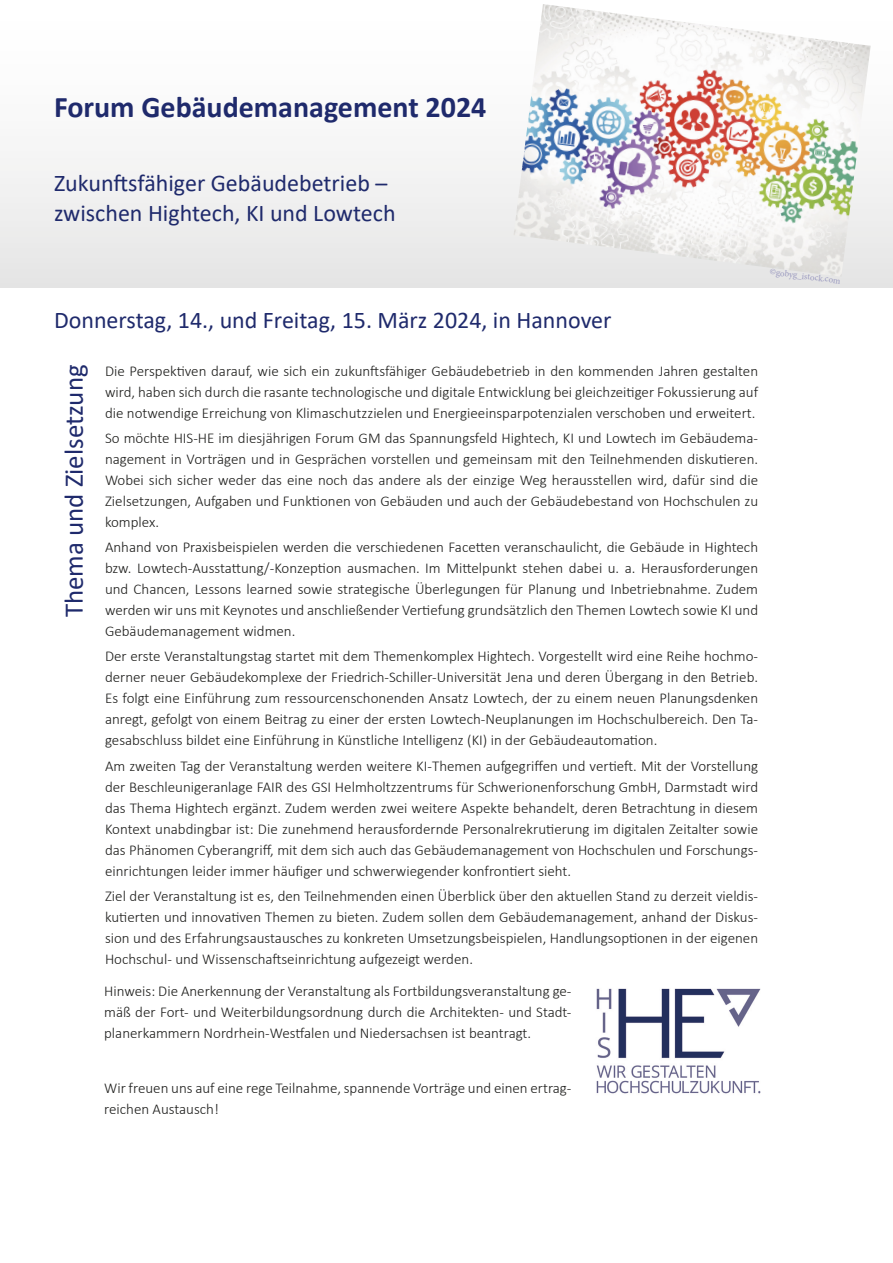
<style>
.page{position:relative;width:893px;height:1263px;background:#fff}
.page>*{position:absolute;margin:0;border:0;box-sizing:border-box;transform-origin:0 0}
.Ü1{font:700 30px "Calibri";color:#1f2a6c}
.Ü1_Inhalt{font:27px "Calibri";color:#1f2a6c}
.Ü1_Inhalt-2{font:24px "Calibri";color:#1f2a6c}
.Fließtext{font:300 15px/21px "Calibri";color:#1d1d1b;text-align:justify}
.t1{font:9px "Minion Pro";color:#9b9ac0}
</style>
<div class="page">
<div style="left:0;top:0;width:893px;height:287px;background:linear-gradient(to bottom,#fff,#e7e7e7)"></div>
<img style="left:596px;top:988px;width:165px;height:106px">
<img style="left:513px;top:4px;width:358px;height:273px">
<p class="Ü1" style="left:54px;top:86px;width:434px">Forum Gebäudemanagement 2024</p>
<p class="Ü1_Inhalt-2" style="left:54px;top:167px;width:335px">Zukunftsfähiger Gebäudebetrieb –</p>
<p class="Ü1_Inhalt-2" style="left:54px;top:197px;width:343px">zwischen Hightech, KI und Lowtech</p>
<p class="Ü1_Inhalt-2" style="left:54px;top:304px;width:559px">Donnerstag, 14., und Freitag, 15. März 2024, in Hannover</p>
<p class="t1" style="left:771px;top:266px;width:73px;rotate:7deg">©gobyg_istock.com</p>
<p class="Ü1_Inhalt" style="left:55px;top:617px;width:255px;rotate:-90deg">Thema und Zielsetzung</p>
<p class="Fließtext" style="left:105px;top:360px;width:655px">Die Perspektiven darauf, wie sich ein zukunftsfähiger Gebäudebetrieb in den kommenden Jahren gestalten wird, haben sich durch die rasante technologische und digitale Entwicklung bei gleichzeitiger Fokussierung auf die notwendige Erreichung von Klimaschutzzielen und Energieeinsparpotenzialen verschoben und erweitert.</p>
<p class="Fließtext" style="left:105px;top:427px;width:655px">So möchte HIS-HE im diesjährigen Forum GM das Spannungsfeld Hightech, KI und Lowtech im Gebäudema&shy;nagement in Vorträgen und in Gesprächen vorstellen und gemeinsam mit den Teilnehmenden diskutieren.<br>Wobei sich sicher weder das eine noch das andere als der einzige Weg herausstellen wird, dafür sind die Zielsetzungen, Aufgaben und Funktionen von Gebäuden und auch der Gebäudebestand von Hochschulen zu komplex.</p>
<p class="Fließtext" style="left:105px;top:537px;width:655px">Anhand von Praxisbeispielen werden die verschiedenen Facetten veranschaulicht, die Gebäude in Hightech bzw. Lowtech-Ausstattung/-Konzeption ausmachen. Im Mittelpunkt stehen dabei u. a. Herausforderungen und Chancen, Lessons learned sowie strategische Überlegungen für Planung und Inbetriebnahme. Zudem werden wir uns mit Keynotes und anschließender Vertiefung grundsätzlich den Themen Lowtech sowie KI und Gebäudemanagement widmen.</p>
<p class="Fließtext" style="left:105px;top:646px;width:655px">Der erste Veranstaltungstag startet mit dem Themenkomplex Hightech. Vorgestellt wird eine Reihe hochmo&shy;derner neuer Gebäudekomplexe der Friedrich-Schiller-Universität Jena und deren Übergang in den Betrieb.<br>Es folgt eine Einführung zum ressourcenschonenden Ansatz Lowtech, der zu einem neuen Planungsdenken anregt, gefolgt von einem Beitrag zu einer der ersten Lowtech-Neuplanungen im Hochschulbereich. Den Ta&shy;gesabschluss bildet eine Einführung in Künstliche Intelligenz (KI) in der Gebäudeautomation.</p>
<p class="Fließtext" style="left:105px;top:755px;width:655px">Am zweiten Tag der Veranstaltung werden weitere KI-Themen aufgegriffen und vertieft. Mit der Vorstellung der Beschleunigeranlage FAIR des GSI Helmholtzzentrums für Schwerionenforschung GmbH, Darmstadt wird das Thema Hightech ergänzt. Zudem werden zwei weitere Aspekte behandelt, deren Betrachtung in diesem Kontext unabdingbar ist: Die zunehmend herausfordernde Personalrekrutierung im digitalen Zeitalter sowie das Phänomen Cyberangriff, mit dem sich auch das Gebäudemanagement von Hochschulen und Forschungs&shy;einrichtungen leider immer häufiger und schwerwiegender konfrontiert sieht.</p>
<p class="Fließtext" style="left:105px;top:885px;width:655px">Ziel der Veranstaltung ist es, den Teilnehmenden einen Überblick über den aktuellen Stand zu derzeit vieldis&shy;kutierten und innovativen Themen zu bieten. Zudem sollen dem Gebäudemanagement, anhand der Diskus&shy;sion und des Erfahrungsaustausches zu konkreten Umsetzungsbeispielen, Handlungsoptionen in der eigenen Hochschul- und Wissenschaftseinrichtung aufgezeigt werden.</p>
<p class="Fließtext" style="left:104px;top:980px;width:469px">Hinweis: Die Anerkennung der Veranstaltung als Fortbildungsveranstaltung ge&shy;mäß der Fort- und Weiterbildungsordnung durch die Architekten- und Stadt&shy;planerkammern Nordrhein-Westfalen und Niedersachsen ist beantragt.</p>
<p class="Fließtext" style="left:104px;top:1077px;width:469px">Wir freuen uns auf eine rege Teilnahme, spannende Vorträge und einen ertrag&shy;reichen Austausch!</p>
</div>
